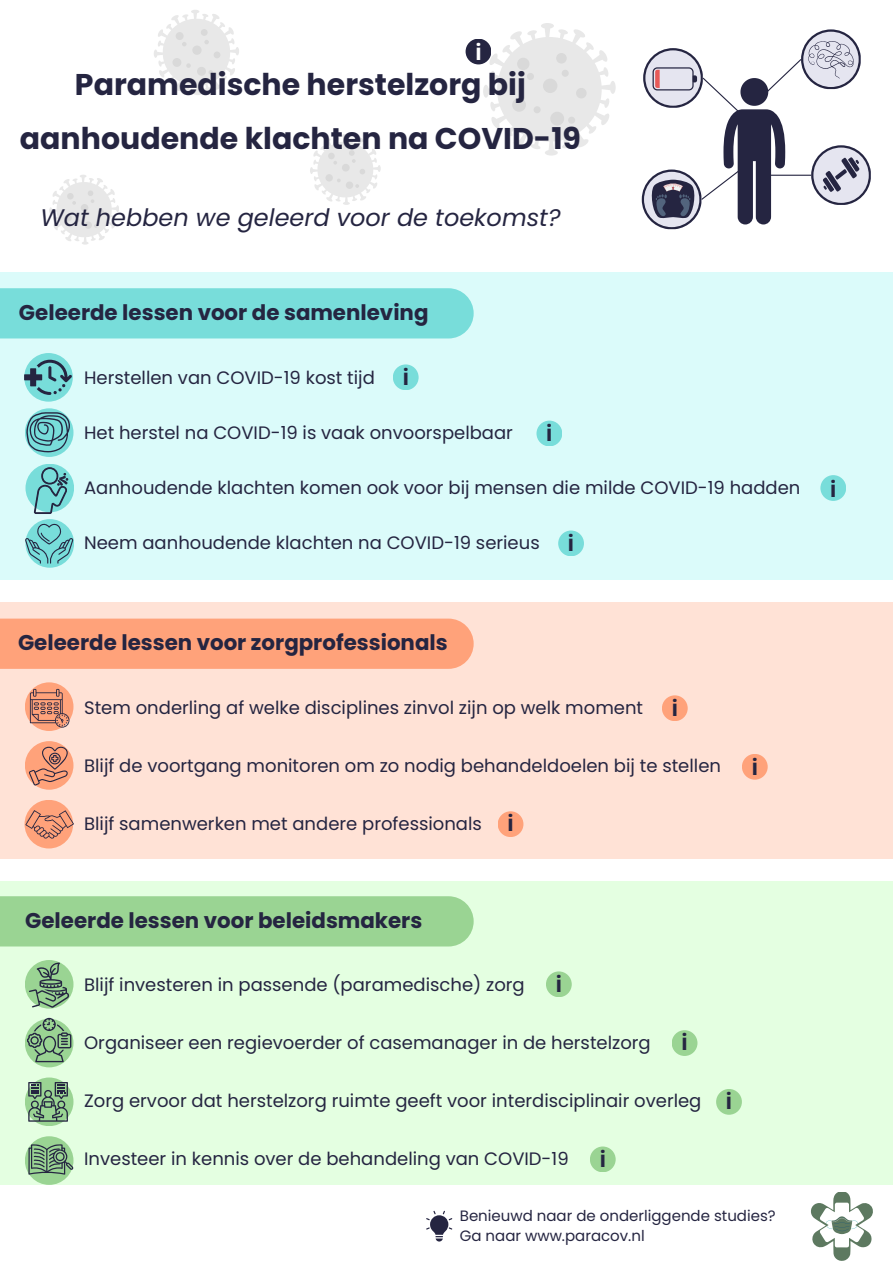
<style>
.page{position:relative;width:893px;height:1263px;background:#fff}
.page>*{position:absolute;margin:0;border:0;box-sizing:border-box;transform-origin:0 0}
.t1{font:700 30px/54px "Poppins";color:#252541;text-align:center}
.t2{font:italic 24px "Poppins";color:#252541}
.t3{font:700 22.5px "Open Sans";color:#252541}
.t4{font:700 22.5px "Open Sans";color:#fff}
.t5{font:700 21.3px "Poppins";color:#252541}
.t6{font:18px "Poppins";color:#252541}
.t7{font:15px/20.2px "Poppins";color:#252541}
</style>
<div class="page">
<div style="left:0;top:272px;width:893px;height:308px;background:#dbfbfa"></div>
<div style="left:0;top:288px;width:474px;height:50px;background:#78ddda"></div>
<div style="left:24px;top:353px;width:49px;height:49px;background:#78ddda;border-radius:24px"></div>
<div style="left:25px;top:519px;width:49px;height:49px;background:#78ddda;border-radius:24px"></div>
<div style="left:25px;top:408px;width:48px;height:49px;background:#78ddda;border-radius:24px"></div>
<div style="left:25px;top:464px;width:49px;height:48px;background:#78ddda;border-radius:24px"></div>
<svg style="left:25px;top:523px;width:48px;height:41px"></svg>
<svg style="left:24px;top:360px;width:48px;height:35px"></svg>
<svg style="left:26px;top:412px;width:44px;height:40px"></svg>
<svg style="left:34px;top:467px;width:34px;height:47px"></svg>
<div style="left:536px;top:421px;width:26px;height:25px;background:#78ddda;border-radius:13px"></div>
<div style="left:393px;top:364px;width:26px;height:26px;background:#78ddda;border-radius:13px"></div>
<div style="left:820px;top:475px;width:26px;height:26px;background:#78ddda;border-radius:13px"></div>
<div style="left:558px;top:530px;width:26px;height:26px;background:#78ddda;border-radius:13px"></div>
<svg style="left:483px;top:23px;width:133px;height:133px"></svg>
<svg style="left:154px;top:10px;width:85px;height:85px"></svg>
<svg style="left:310px;top:134px;width:71px;height:71px"></svg>
<svg style="left:49px;top:175px;width:70px;height:69px"></svg>
<div style="left:0;top:602px;width:893px;height:257px;background:#ffe2d6"></div>
<div style="left:0;top:881px;width:893px;height:304px;background:#e4ffe1"></div>
<div style="left:0;top:619px;width:474px;height:50px;background:#ffa27a"></div>
<svg style="left:25px;top:682px;width:48px;height:49px"></svg>
<div style="left:25px;top:741px;width:48px;height:49px;background:#ffa27a;border-radius:24px"></div>
<div style="left:25px;top:800px;width:48px;height:48px;background:#ffa27a;border-radius:24px"></div>
<div style="left:0;top:896px;width:474px;height:50px;background:#9ad493"></div>
<div style="left:25px;top:960px;width:48px;height:49px;background:#9ad493;border-radius:24px"></div>
<svg style="left:25px;top:1019px;width:48px;height:48px"></svg>
<svg style="left:25px;top:1077px;width:48px;height:49px"></svg>
<div style="left:25px;top:1136px;width:48px;height:49px;background:#9ad493;border-radius:24px"></div>
<div style="left:662px;top:695px;width:26px;height:26px;background:#ffa27a;border-radius:13px"></div>
<div style="left:742px;top:754px;width:26px;height:26px;background:#ffa27a;border-radius:13px"></div>
<div style="left:498px;top:811px;width:25px;height:26px;background:#ffa27a;border-radius:13px"></div>
<div style="left:466px;top:39px;width:25px;height:25px;background:#252541;border-radius:13px"></div>
<svg style="left:30px;top:689px;width:39px;height:38px"></svg>
<svg style="left:29px;top:747px;width:39px;height:38px"></svg>
<svg style="left:25px;top:810px;width:49px;height:29px"></svg>
<svg style="left:28px;top:1082px;width:40px;height:39px;background:#6f9475"></svg>
<svg style="left:28px;top:1144px;width:45px;height:30px"></svg>
<svg style="left:29px;top:962px;width:40px;height:45px"></svg>
<svg style="left:27px;top:1018px;width:44px;height:44px;background:#88b18a"></svg>
<div style="left:546px;top:971px;width:26px;height:26px;background:#9ad493;border-radius:13px"></div>
<div style="left:672px;top:1030px;width:25px;height:26px;background:#9ad493;border-radius:13px"></div>
<div style="left:716px;top:1089px;width:26px;height:26px;background:#9ad493;border-radius:13px"></div>
<div style="left:590px;top:1146px;width:26px;height:26px;background:#9ad493;border-radius:13px"></div>
<svg style="left:642px;top:29px;width:229px;height:200px"></svg>
<svg style="left:426px;top:1211px;width:26px;height:30px"></svg>
<svg style="left:810px;top:1193px;width:63px;height:68px"></svg>
<p class="t4" style="left:475px;top:36px;width:8px">i</p>
<h1 class="t1" style="left:20px;top:58px;width:563px">Paramedische herstelzorg bij aanhoudende klachten na COVID-19</h1>
<h2 class="t2" style="left:40px;top:204px;width:522px">Wat hebben we geleerd voor de toekomst?</h2>
<p class="t5" style="left:19px;top:300px;width:411px">Geleerde lessen voor de samenleving</p>
<p class="t6" style="left:84px;top:367px;width:292px">Herstellen van COVID-19 kost tijd</p>
<p class="t3" style="left:403px;top:361px;width:8px">i</p>
<p class="t6" style="left:84px;top:422px;width:430px">Het herstel na COVID-19 is vaak onvoorspelbaar</p>
<p class="t3" style="left:546px;top:417px;width:8px">i</p>
<p class="t6" style="left:84px;top:477px;width:718px">Aanhoudende klachten komen ook voor bij mensen die milde COVID-19 hadden</p>
<p class="t6" style="left:84px;top:532px;width:457px">Neem aanhoudende klachten na COVID-19 serieus</p>
<p class="t3" style="left:568px;top:527px;width:8px">i</p>
<p class="t3" style="left:830px;top:472px;width:8px">i</p>
<p class="t5" style="left:18px;top:630px;width:431px">Geleerde lessen voor zorgprofessionals</p>
<p class="t3" style="left:671px;top:691px;width:8px">i</p>
<p class="t6" style="left:84px;top:697px;width:560px">Stem onderling af welke disciplines zinvol zijn op welk moment</p>
<p class="t6" style="left:84px;top:756px;width:638px">Blijf de voortgang monitoren om zo nodig behandeldoelen bij te stellen</p>
<p class="t6" style="left:84px;top:813px;width:399px">Blijf samenwerken met andere professionals</p>
<p class="t3" style="left:507px;top:807px;width:8px">i</p>
<p class="t3" style="left:751px;top:751px;width:8px">i</p>
<p class="t5" style="left:25px;top:908px;width:399px">Geleerde lessen voor beleidsmakers</p>
<p class="t6" style="left:84px;top:974px;width:442px">Blijf investeren in passende (paramedische) zorg</p>
<p class="t6" style="left:84px;top:1032px;width:568px">Organiseer een regievoerder of casemanager in de herstelzorg</p>
<p class="t3" style="left:555px;top:967px;width:8px">i</p>
<p class="t3" style="left:681px;top:1026px;width:8px">i</p>
<p class="t6" style="left:84px;top:1091px;width:619px">Zorg ervoor dat herstelzorg ruimte geeft voor interdisciplinair overleg</p>
<p class="t6" style="left:84px;top:1148px;width:486px">Investeer in kennis over de behandeling van COVID-19</p>
<p class="t3" style="left:599px;top:1142px;width:8px">i</p>
<p class="t3" style="left:726px;top:1085px;width:8px">i</p>
<p class="t7" style="left:460px;top:1205px;width:317px">Benieuwd naar de onderliggende studies?<br>Ga naar www.paracov.nl</p>
</div>
